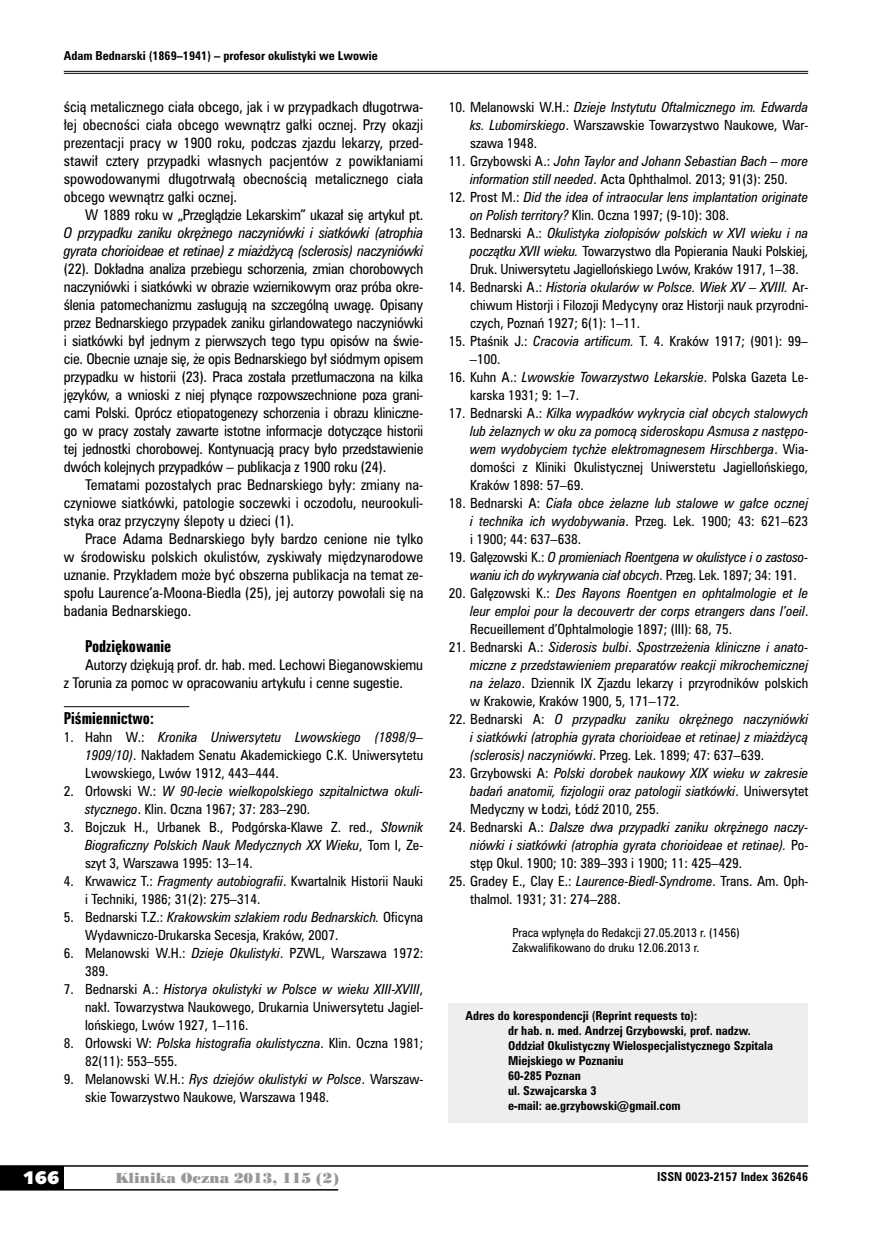
<style>
.page{position:relative;width:872px;height:1234px;background:#fff}
.page>*{position:absolute;margin:0;border:0;box-sizing:border-box;transform-origin:0 0}
.t1{font:18px "Humanst 531 U Blk PL";color:#fff}
.t2{font:15px "Zurich Bd X Cn PL";color:#000}
.t3{font:13.5px/18px "Zurich Cn PL";letter-spacing:-.01em;color:#000;text-align:justify}
.t4{font:italic 13.5px/18px "Zurich Cn PL";letter-spacing:-.02em;color:#000}
.t5{font:13.5px "Poster Bodoni PL";color:#98989c}
.t6{font:italic 12.75px/18px "Zurich Cn PL";color:#000;text-align:justify}
.t7{font:12.75px/18px "Zurich Cn PL";color:#000}
.t8{font:italic 12.75px/18px "Zurich Cn PL";letter-spacing:-.02em;color:#000}
.t9{font:700 11.25px/15px "Zurich Cn PL";color:#000}
.t10{font:11.25px/15px "Zurich Cn PL";color:#000}
.s1{font-style:italic}
.s2{font-style:normal}
</style>
<div class="page">
<div style="left:0;top:1165px;width:64px;height:24px;background:#000"></div>
<hr style="left:0;top:1164px;width:808px;height:2px;background:#000">
<hr style="left:0;top:1188px;width:338px;height:2px;background:#000">
<hr style="left:64px;top:71px;width:744px;height:1px;background:#000">
<hr style="left:64px;top:73px;width:744px;height:1px;background:#000">
<hr style="left:64px;top:706px;width:125px;height:1px;background:#000">
<div style="left:448px;top:1002px;width:360px;height:120px;background:#edeeef"></div>
<p class="t9" style="left:64px;top:48px;width:315px">Adam Bednarski (1869–1941) – profesor okulistyki we Lwowie</p>
<p class="t3" style="left:64px;top:97px;width:361px">ścią metalicznego ciała obcego, jak i w przypadkach długotrwa&shy;łej obecności ciała obcego wewnątrz gałki ocznej. Przy okazji prezentacji pracy w 1900 roku, podczas zjazdu lekarzy, przed&shy;stawił cztery przypadki własnych pacjentów z powikłaniami spowodowanymi długotrwałą obecnością metalicznego ciała obcego wewnątrz gałki ocznej.</p>
<p class="t3" style="left:85px;top:205px;width:340px">W 1889 roku w „Przeglądzie Lekarskim” ukazał się artykuł pt.</p>
<p class="t4" style="left:64px;top:223px;width:361px">O przypadku zaniku okrężnego naczyniówki i siatkówki (atrophia gyrata chorioideae et retinae) z miażdżycą (sclerosis) naczyniówki</p>
<p class="t3" style="left:64px;top:259px;width:361px">(22). Dokładna analiza przebiegu schorzenia, zmian chorobowych naczyniówki i siatkówki w obrazie wziernikowym oraz próba okre&shy;ślenia patomechanizmu zasługują na szczególną uwagę. Opisany przez Bednarskiego przypadek zaniku girlandowatego naczyniówki i siatkówki był jednym z pierwszych tego typu opisów na świe&shy;cie. Obecnie uznaje się, że opis Bednarskiego był siódmym opisem przypadku w historii (23). Praca została przetłumaczona na kilka języków, a wnioski z niej płynące rozpowszechnione poza grani&shy;cami Polski. Oprócz etiopatogenezy schorzenia i obrazu kliniczne&shy;go w pracy zostały zawarte istotne informacje dotyczące historii tej jednostki chorobowej. Kontynuacją pracy było przedstawienie dwóch kolejnych przypadków – publikacja z 1900 roku (24).</p>
<p class="t3" style="left:64px;top:475px;width:361px;text-indent:21px">Tematami pozostałych prac Bednarskiego były: zmiany na&shy;czyniowe siatkówki, patologie soczewki i oczodołu, neurookuli&shy;styka oraz przyczyny ślepoty u dzieci (1).</p>
<p class="t3" style="left:64px;top:529px;width:361px;text-indent:21px">Prace Adama Bednarskiego były bardzo cenione nie tylko w środowisku polskich okulistów, zyskiwały międzynarodowe uznanie. Przykładem może być obszerna publikacja na temat ze&shy;społu Laurence’a-Moona-Biedla (25), jej autorzy powołali się na badania Bednarskiego.</p>
<p class="t2" style="left:85px;top:636px;width:88px">Podziękowanie</p>
<p class="t3" style="left:64px;top:655px;width:361px;text-indent:21px">Autorzy dziękują prof. dr. hab. med. Lechowi Bieganowskiemu z Torunia za pomoc w opracowaniu artykułu i cenne sugestie.</p>
<p class="t2" style="left:64px;top:708px;width:92px">Piśmiennictwo:</p>
<p class="t7" style="left:85px;top:727px;width:340px;text-align:justify;text-indent:-21px">1. Hahn W.: <span class="s1">Kronika Uniwersytetu Lwowskiego (1898/9– 1909/10)</span>. Nakładem Senatu Akademickiego C.K. Uniwersytetu Lwowskiego, Lwów 1912, 443–444.</p>
<p class="t6" style="left:85px;top:781px;width:340px;text-indent:-21px"><span class="s2">2. Orłowski W.:</span> W 90-lecie wielkopolskiego szpitalnictwa okuli&shy;stycznego<span class="s2">. Klin. Oczna 1967; 37: 283–290.</span></p>
<p class="t7" style="left:85px;top:817px;width:340px;text-align:justify;text-indent:-21px">3. Bojczuk H., Urbanek B., Podgórska-Klawe Z. red., <span class="s1">Słownik Biograficzny Polskich Nauk Medycznych XX Wieku</span>, Tom I, Ze&shy;szyt 3, Warszawa 1995: 13<span class="s1">–</span>14.</p>
<p class="t7" style="left:85px;top:871px;width:340px;text-indent:-21px">4. Krwawicz T.: <span class="s1">Fragmenty autobiografii</span>. Kwartalnik Historii Nauki i Techniki, 1986; 31(2): 275<span class="s1">–</span>314.</p>
<p class="t7" style="left:85px;top:907px;width:340px;text-indent:-21px">5. Bednarski T.Z.: <span class="s1">Krakowskim szlakiem rodu Bednarskich.</span> Oficyna<br>Wydawniczo-Drukarska Secesja, Kraków, 2007.</p>
<p class="t7" style="left:85px;top:943px;width:340px;text-indent:-21px">6. Melanowski W.H.: <span class="s1">Dzieje Okulistyki</span>. PZWL, Warszawa 1972:<br>389.</p>
<p class="t7" style="left:85px;top:979px;width:340px;text-align:justify;text-indent:-21px">7. Bednarski A.: <span class="s1">Historya okulistyki w Polsce w wieku XIII-XVIII</span>, nakł. Towarzystwa Naukowego, Drukarnia Uniwersytetu Jagiel&shy;lońskiego, Lwów 1927, 1<span class="s1">–</span>116.</p>
<p class="t7" style="left:85px;top:1034px;width:340px;text-indent:-21px">8. Orłowski W: <span class="s1">Polska histografia okulistyczna</span>. Klin. Oczna 1981;<br>82(11): 553<span class="s1">–</span>555.</p>
<p class="t7" style="left:85px;top:1070px;width:340px;text-indent:-21px">9. Melanowski W.H.: <span class="s1">Rys dziejów okulistyki w Polsce</span>. Warszaw&shy;skie Towarzystwo Naukowe, Warszawa 1948.</p>
<p class="t7" style="left:470px;top:98px;width:340px;text-align:justify;text-indent:-21px">10. Melanowski W.H.: <span class="s1">Dzieje Instytutu Oftalmicznego im. Edwarda ks. Lubomirskiego</span>. Warszawskie Towarzystwo Naukowe, War&shy;szawa 1948.</p>
<p class="t6" style="left:449px;top:152px;width:361px;text-align:center"><span class="s2">11. Grzybowski A.:</span> John Taylor and Johann Sebastian Bach – more information still needed<span class="s2">. Acta Ophthalmol. 2013; 91(3): 250.</span></p>
<p class="t6" style="left:470px;top:188px;width:340px;text-indent:-21px"><span class="s2">12. Prost M.:</span> Did the idea of intraocular lens implantation originate on Polish territory? <span class="s2">Klin. Oczna 1997; (9-10): 308.</span></p>
<p class="t7" style="left:470px;top:224px;width:340px;text-align:justify;text-indent:-21px">13. Bednarski A.: <span class="s1">Okulistyka ziołopisów polskich w XVI wieku i na początku XVII wieku.</span> Towarzystwo dla Popierania Nauki Polskiej, Druk. Uniwersytetu Jagiellońskiego Lwów, Kraków 1917, 1<span class="s1">–</span>38.</p>
<p class="t7" style="left:470px;top:278px;width:340px;text-align:justify;text-indent:-21px">14. Bednarski A.: <span class="s1">Historia okularów w Polsce. Wiek XV – XVIII.</span> Ar&shy;chiwum Historji i Filozoji Medycyny oraz Historji nauk przyrodni&shy;czych, Poznań 1927; 6(1): 1<span class="s1">–</span>11.</p>
<p class="t7" style="left:470px;top:332px;width:340px;text-indent:-21px">15. Ptaśnik J.: <span class="s1">Cracovia artificum.</span> T. 4. Kraków 1917; (901): 99<span class="s1">– –</span>100.</p>
<p class="t7" style="left:470px;top:368px;width:340px;text-indent:-21px">16. Kuhn A.: <span class="s1">Lwowskie Towarzystwo Lekarskie</span>. Polska Gazeta Le&shy;karska 1931; 9: 1<span class="s1">–</span>7.</p>
<p class="t6" style="left:470px;top:404px;width:340px;text-indent:-21px"><span class="s2">17. Bednarski A.:</span> Kilka wypadków wykrycia ciał obcych stalowych lub żelaznych w oku za pomocą sideroskopu Asmusa z następo&shy;wem wydobyciem tychże elektromagnesem Hirschberga<span class="s2">. Wia&shy;domości z Kliniki Okulistycznej Uniwerstetu Jagiellońskiego, Kraków 1898: 57</span>–<span class="s2">69.</span></p>
<p class="t6" style="left:470px;top:494px;width:340px;text-indent:-21px"><span class="s2">18. Bednarski A:</span> Ciała obce żelazne lub stalowe w gałce ocznej i technika ich wydobywania<span class="s2">. Przeg. Lek. 1900; 43: 621–623 i 1900; 44: 637</span>–<span class="s2">638.</span></p>
<p class="t8" style="left:470px;top:548px;width:340px;text-indent:-21px"><span class="s2">19. Gałęzowski K.:</span> O promieniach Roentgena w okulistyce i o zastoso&shy;waniu ich do wykrywania ciał obcych<span class="s2">. Przeg. Lek. 1897; 34: 191.</span></p>
<p class="t6" style="left:470px;top:584px;width:340px;text-indent:-21px"><span class="s2">20. Gałęzowski K.:</span> Des Rayons Roentgen en ophtalmologie et le leur emploi pour la decouvertr der corps etrangers dans l’oeil<span class="s2">.<br>Recueillement d’Ophtalmologie 1897; (III): 68, 75.</span></p>
<p class="t6" style="left:470px;top:638px;width:340px;text-indent:-21px"><span class="s2">21. Bednarski A.:</span> Siderosis bulbi<span class="s2">.</span> Spostrzeżenia kliniczne i anato&shy;miczne z przedstawieniem preparatów reakcji mikrochemicznej na żelazo<span class="s2">. Dziennik IX Zjazdu lekarzy i przyrodników polskich w Krakowie, Kraków 1900, 5, 171</span>–<span class="s2">172.</span></p>
<p class="t6" style="left:470px;top:710px;width:340px;text-indent:-21px"><span class="s2">22. Bednarski A:</span> O przypadku zaniku okrężnego naczyniówki i siatkówki (atrophia gyrata chorioideae et retinae) z miażdżycą (sclerosis) naczyniówki<span class="s2">. Przeg. Lek. 1899; 47: 637</span>–<span class="s2">639.</span></p>
<p class="t6" style="left:470px;top:764px;width:340px;text-indent:-21px"><span class="s2">23. Grzybowski A:</span> Polski dorobek naukowy XIX wieku w zakresie badań anatomii, fizjologii oraz patologii siatkówki<span class="s2">. Uniwersytet Medyczny w Łodzi, Łódź 2010, 255.</span></p>
<p class="t6" style="left:470px;top:818px;width:340px;text-indent:-21px"><span class="s2">24. Bednarski A.:</span> Dalsze dwa przypadki zaniku okrężnego naczy&shy;niówki i siatkówki (atrophia gyrata chorioideae et retinae). <span class="s2">Po&shy;stęp Okul. 1900; 10: 389</span>–<span class="s2">393 i 1900; 11: 425</span>–<span class="s2">429.</span></p>
<p class="t7" style="left:470px;top:872px;width:340px;text-indent:-21px">25. Gradey E., Clay E.: <span class="s1">Laurence-Biedl-Syndrome</span>. Trans. Am. Oph&shy;thalmol. 1931; 31: 274–288.</p>
<p class="t10" style="left:512px;top:925px;width:229px">Praca wpłynęła do Redakcji 27.05.2013 r. (1456)<br>Zakwalifikowano do druku 12.06.2013 r.</p>
<p class="t9" style="left:508px;top:1007px;width:266px;text-indent:-43px">Adres do korespondencji (Reprint requests to):<br>dr hab. n. med. Andrzej Grzybowski, prof. nadzw.<br>Oddział Okulistyczny Wielospecjalistycznego Szpitala Miejskiego w Poznaniu<br>60-285 Poznan<br>ul. Szwajcarska 3<br>e-mail: ae.grzybowski@gmail.com</p>
<h1 class="t1" style="left:23px;top:1165px;width:38px">166</h1>
<p class="t5" style="left:115px;top:1168px;width:225px">Klinika Oczna 2013, 115 (2)</p>
<p class="t9" style="left:657px;top:1168px;width:152px">ISSN 0023-2157 Index 362646</p>
</div>
